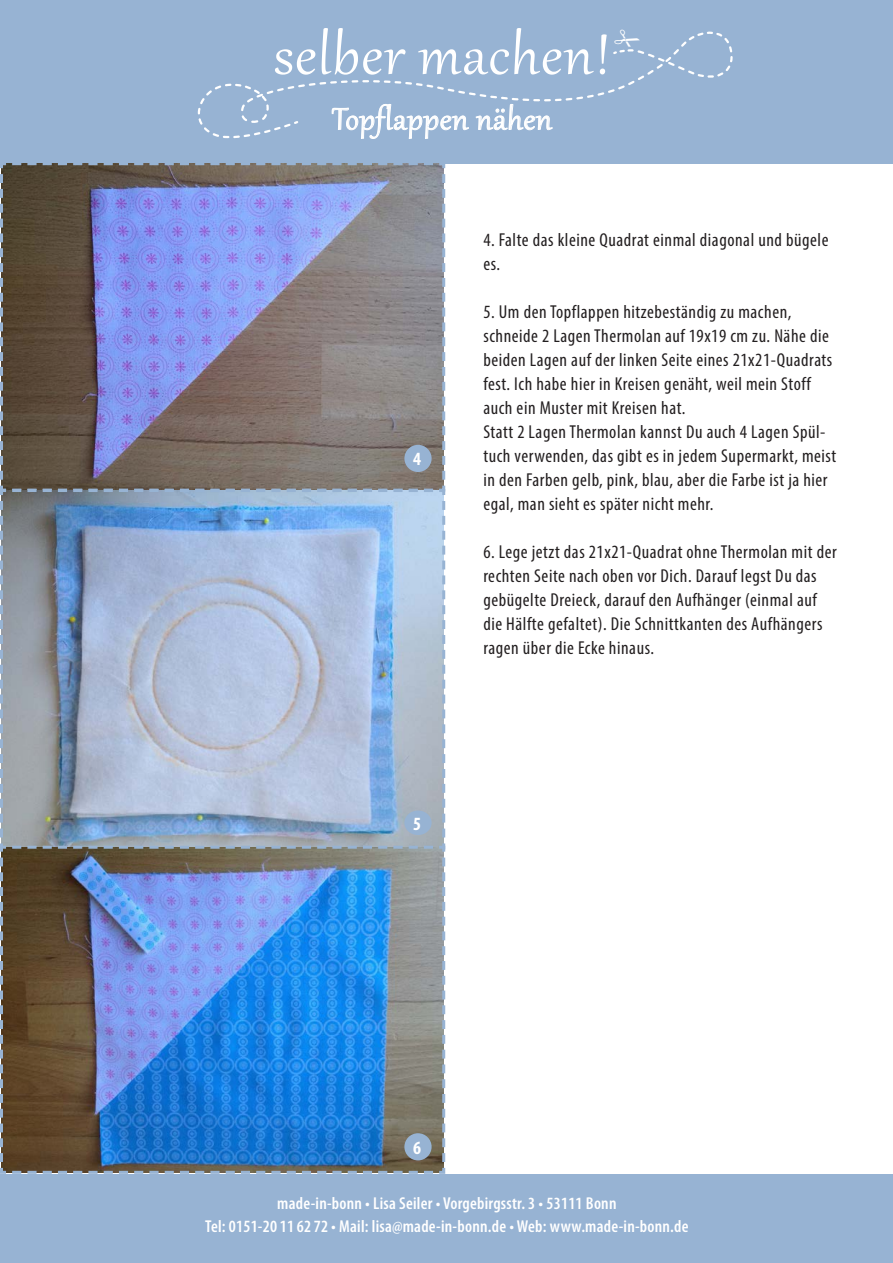
<style>
.page{position:relative;width:893px;height:1263px;background:#fff}
.page>*{position:absolute;margin:0;border:0;box-sizing:border-box;transform-origin:0 0}
.t1{font:69px "Gabriola";letter-spacing:.02em;color:#fff}
.t2{font:37.5px "Gabriola";letter-spacing:.02em;color:#fff}
.t3{font:condensed 18.75px/24px "Myriad Pro";letter-spacing:.03em;color:#231f20}
.t4{font:700 condensed 18.75px "Myriad Pro";color:#fff}
.t5{font:600 condensed 17.25px/22.5px "Myriad Pro";letter-spacing:.015em;color:#fff;text-align:center}
</style>
<div class="page">
<div style="left:0;top:1174px;width:893px;height:89px;background:#97b3d3"></div>
<div style="left:0;top:0;width:893px;height:164px;background:#97b3d3"></div>
<svg style="left:0;top:163px;width:446px;height:324px;background:#7c7a90"></svg>
<img style="left:0;top:487px;width:446px;height:357px">
<img style="left:0;top:844px;width:446px;height:330px">
<div style="left:404px;top:1133px;width:28px;height:27px;background:#97b3d3;border-radius:50%"></div>
<div style="left:404px;top:445px;width:28px;height:27px;background:#97b3d3;border-radius:50%"></div>
<div style="left:404px;top:810px;width:28px;height:25px;background:#97b3d3;border-radius:50%"></div>
<svg style="left:197px;top:31px;width:536px;height:108px"></svg>
<h1 class="t1" style="left:274px;top:10px;width:338px">selber machen!</h1>
<h2 class="t2" style="left:332px;top:94px;width:221px">Topflappen nähen</h2>
<p class="t4" style="left:413px;top:447px;width:9px">4</p>
<p class="t3" style="left:483px;top:227px;width:347px">4. Falte das kleine Quadrat einmal diagonal und bügele es.</p>
<p class="t3" style="left:483px;top:299px;width:355px">5. Um den Topflappen hitzebeständig zu machen, schneide 2 Lagen Thermolan auf 19x19 cm zu. Nähe die beiden Lagen auf der linken Seite eines 21x21-Quadrats fest. Ich habe hier in Kreisen genäht, weil mein Stoff auch ein Muster mit Kreisen hat.<br>Statt 2 Lagen Thermolan kannst Du auch 4 Lagen Spül&shy;tuch verwenden, das gibt es in jedem Supermarkt, meist in den Farben gelb, pink, blau, aber die Farbe ist ja hier egal, man sieht es später nicht mehr.</p>
<p class="t3" style="left:483px;top:539px;width:355px">6. Lege jetzt das 21x21-Quadrat ohne Thermolan mit der rechten Seite nach oben vor Dich. Darauf legst Du das gebügelte Dreieck, darauf den Aufhänger (einmal auf die Hälfte gefaltet). Die Schnittkanten des Aufhängers ragen über die Ecke hinaus.</p>
<p class="t4" style="left:413px;top:812px;width:9px">5</p>
<p class="t4" style="left:413px;top:1136px;width:9px">6</p>
<p class="t5" style="left:205px;top:1192px;width:485px">made-in-bonn • Lisa Seiler • Vorgebirgsstr. 3 • 53111 Bonn<br>Tel: 0151-20 11 62 72 • Mail: lisa@made-in-bonn.de • Web: www.made-in-bonn.de</p>
</div>
